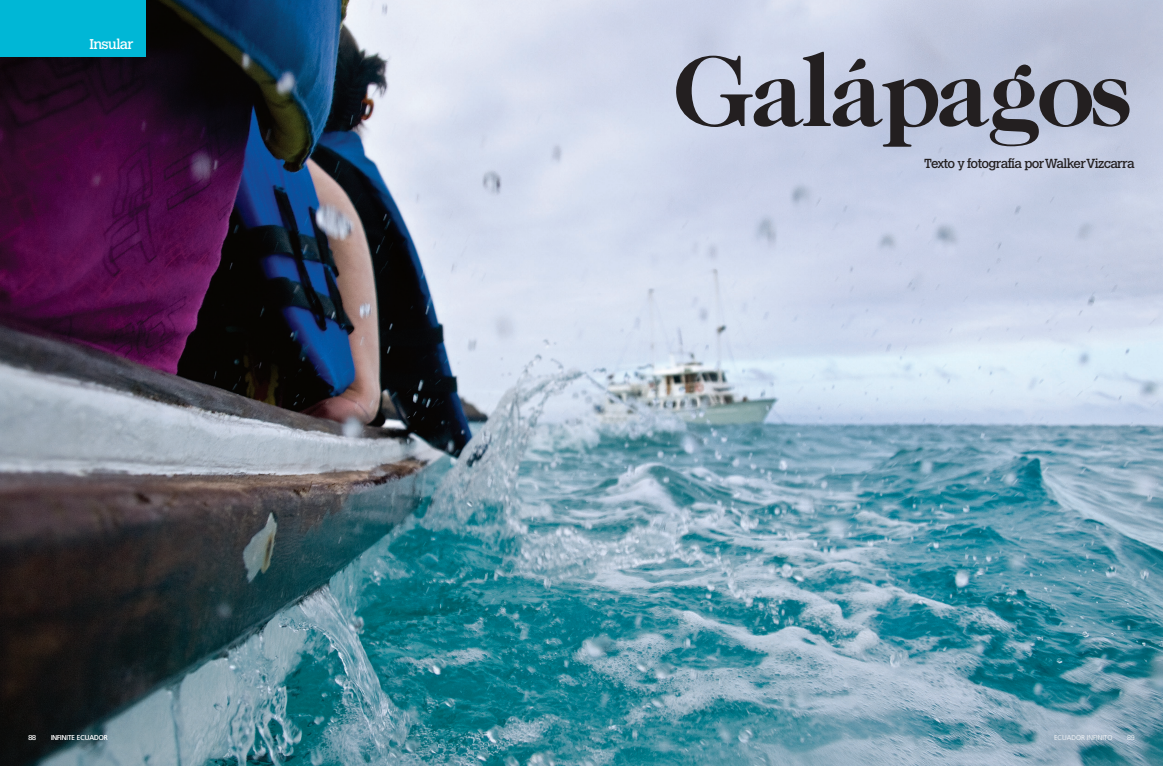
<style>
.page{position:relative;width:1163px;height:766px;background:#fff}
.page>*{position:absolute;margin:0;border:0;box-sizing:border-box;transform-origin:0 0}
.t1{font:700 90px "Caslon";letter-spacing:-.06em;color:#231f20}
.t2{font:14px "Calvert";letter-spacing:-.04em;color:#fff}
.t3{font:13px "Calvert";letter-spacing:-.05em;color:#231f20}
.t4{font:300 7px "Frutiger";letter-spacing:-.005em;color:#fff}
.t5{font:300 7px "Zurich BT";color:#fff}
</style>
<div class="page">
<img style="left:0;top:0;width:1162px;height:765px">
<div style="left:0;top:0;width:145px;height:57px;background:#00b7d6"></div>
<p class="t2" style="left:89px;top:36px;width:46px">Insular</p>
<h1 class="t1" style="left:673px;top:30px;width:460px">Galápagos</h1>
<p class="t3" style="left:923px;top:155px;width:212px">Texto y fotografía por Walker Vizcarra</p>
<p class="t5" style="left:28px;top:733px;width:9px">88</p>
<p class="t4" style="left:51px;top:733px;width:58px">INFINITE ECUADOR</p>
<p class="t4" style="left:1053px;top:733px;width:60px">ECUADOR INFINITO</p>
<p class="t5" style="left:1126px;top:733px;width:9px">89</p>
</div>
